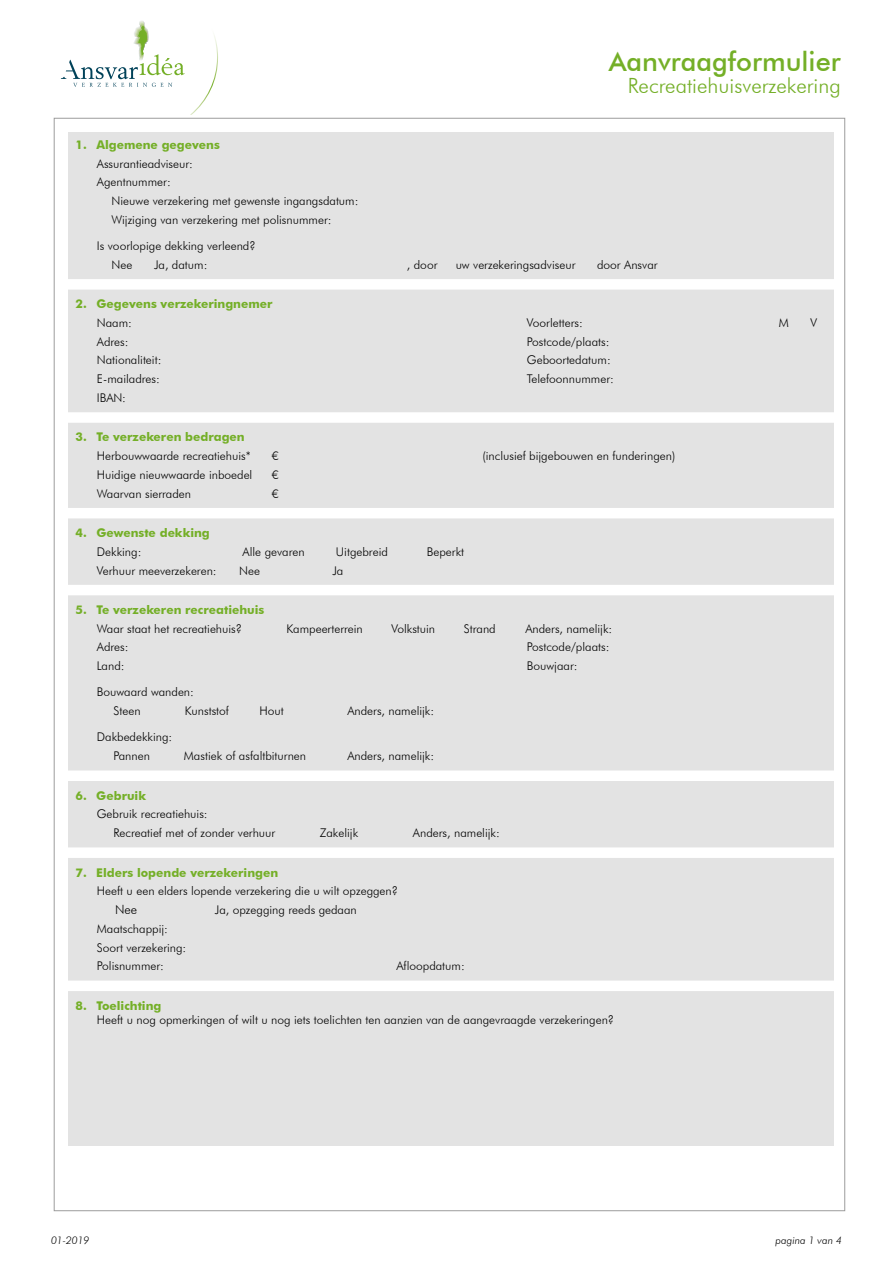
<style>
.page{position:relative;width:893px;height:1263px;background:#fff}
.page>*{position:absolute;margin:0;border:0;box-sizing:border-box;transform-origin:0 0}
.t1{font:500 27px "Futura BT";color:#74af27}
.t2{font:300 21px "Futura BT";color:#74af27}
.t3{font:300 12.75px "Futura BT";color:#000}
.t4{font:300 12px/18.8px "Futura BT";color:#000}
.t5{font:700 12px "Futura BT";color:#74af27}
.t6{font:italic 300 10.5px "Futura BT";color:#000}
</style>
<div class="page">
<div style="left:68px;top:132px;width:765px;height:1013px;background:#e3e3e3"></div>
<svg style="left:61px;top:21px;width:157px;height:94px"></svg>
<div style="left:63px;top:279px;width:777px;height:11px;background:#fff"></div>
<div style="left:63px;top:412px;width:777px;height:11px;background:#fff"></div>
<div style="left:63px;top:508px;width:777px;height:10px;background:#fff"></div>
<div style="left:63px;top:585px;width:777px;height:10px;background:#fff"></div>
<div style="left:63px;top:770px;width:777px;height:11px;background:#fff"></div>
<div style="left:63px;top:847px;width:777px;height:11px;background:#fff"></div>
<div style="left:63px;top:980px;width:777px;height:11px;background:#fff"></div>
<h1 class="t1" style="left:609px;top:45px;width:233px">Aanvraagformulier</h1>
<h2 class="t2" style="left:628px;top:73px;width:214px">Recreatiehuisverzekering</h2>
<p class="t5" style="left:76px;top:137px;width:146px">1. Algemene gegevens</p>
<p class="t4" style="left:97px;top:154px;width:98px">Assurantieadviseur:<br>Agentnummer:</p>
<p class="t4" style="left:112px;top:191px;width:248px">Nieuwe verzekering met gewenste ingangsdatum:<br>Wijziging van verzekering met polisnummer:</p>
<p class="t4" style="left:112px;top:236px;width:146px;text-indent:-15px">Is voorlopige dekking verleend?<br>Nee</p>
<p class="t4" style="left:154px;top:255px;width:55px">Ja, datum:</p>
<p class="t4" style="left:407px;top:255px;width:32px">, door</p>
<p class="t4" style="left:456px;top:255px;width:121px">uw verzekeringsadviseur</p>
<p class="t4" style="left:597px;top:255px;width:62px">door Ansvar</p>
<p class="t5" style="left:76px;top:297px;width:198px">2. Gegevens verzekeringnemer</p>
<p class="t4" style="left:97px;top:313px;width:37px">Naam:</p>
<p class="t4" style="left:527px;top:313px;width:57px">Voorletters:</p>
<p class="t4" style="left:779px;top:313px;width:12px">M</p>
<p class="t4" style="left:811px;top:313px;width:8px">V</p>
<p class="t4" style="left:97px;top:332px;width:33px">Adres:</p>
<p class="t4" style="left:527px;top:332px;width:84px">Postcode/plaats:</p>
<p class="t4" style="left:97px;top:351px;width:66px">Nationaliteit:</p>
<p class="t4" style="left:527px;top:351px;width:85px">Geboortedatum:</p>
<p class="t4" style="left:97px;top:369px;width:65px">E-mailadres:</p>
<p class="t4" style="left:527px;top:369px;width:88px">Telefoonnummer:</p>
<p class="t4" style="left:97px;top:388px;width:31px">IBAN:</p>
<p class="t5" style="left:76px;top:430px;width:171px">3. Te verzekeren bedragen</p>
<p class="t4" style="left:97px;top:446px;width:155px">Herbouwwaarde recreatiehuis*</p>
<p class="t4" style="left:272px;top:446px;width:8px">€</p>
<p class="t4" style="left:483px;top:446px;width:194px">(inclusief bijgebouwen en funderingen)</p>
<p class="t4" style="left:97px;top:465px;width:157px">Huidige nieuwwaarde inboedel</p>
<p class="t4" style="left:272px;top:465px;width:8px">€</p>
<p class="t4" style="left:97px;top:484px;width:96px">Waarvan sierraden</p>
<p class="t4" style="left:272px;top:484px;width:8px">€</p>
<p class="t5" style="left:76px;top:525px;width:136px">4. Gewenste dekking</p>
<p class="t4" style="left:97px;top:542px;width:46px">Dekking:</p>
<p class="t4" style="left:243px;top:542px;width:64px">Alle gevaren</p>
<p class="t4" style="left:336px;top:542px;width:53px">Uitgebreid</p>
<p class="t4" style="left:427px;top:542px;width:39px">Beperkt</p>
<p class="t4" style="left:97px;top:561px;width:121px">Verhuur meeverzekeren:</p>
<p class="t4" style="left:239px;top:561px;width:22px">Nee</p>
<p class="t4" style="left:332px;top:561px;width:12px">Ja</p>
<p class="t5" style="left:76px;top:602px;width:190px">5. Te verzekeren recreatiehuis</p>
<p class="t4" style="left:97px;top:619px;width:147px">Waar staat het recreatiehuis?</p>
<p class="t4" style="left:287px;top:619px;width:78px">Kampeerterrein</p>
<p class="t4" style="left:391px;top:619px;width:45px">Volkstuin</p>
<p class="t4" style="left:464px;top:619px;width:33px">Strand</p>
<p class="t4" style="left:525px;top:619px;width:88px">Anders, namelijk:</p>
<p class="t4" style="left:97px;top:638px;width:33px">Adres:</p>
<p class="t4" style="left:527px;top:638px;width:84px">Postcode/plaats:</p>
<p class="t4" style="left:97px;top:656px;width:29px">Land:</p>
<p class="t4" style="left:527px;top:656px;width:52px">Bouwjaar:</p>
<p class="t4" style="left:113px;top:683px;width:82px;text-indent:-17px">Bouwaard wanden:<br>Steen</p>
<p class="t4" style="left:185px;top:701px;width:46px">Kunststof</p>
<p class="t4" style="left:260px;top:701px;width:26px">Hout</p>
<p class="t4" style="left:347px;top:701px;width:88px">Anders, namelijk:</p>
<p class="t4" style="left:97px;top:728px;width:77px;text-align:center">Dakbedekking:<br>Pannen</p>
<p class="t4" style="left:184px;top:746px;width:124px">Mastiek of asfaltbiturnen</p>
<p class="t4" style="left:347px;top:746px;width:88px">Anders, namelijk:</p>
<p class="t5" style="left:76px;top:788px;width:72px">6. Gebruik</p>
<p class="t4" style="left:113px;top:804px;width:163px;text-indent:-17px">Gebruik recreatiehuis:<br>Recreatief met of zonder verhuur</p>
<p class="t4" style="left:320px;top:823px;width:40px">Zakelijk</p>
<p class="t4" style="left:413px;top:823px;width:88px">Anders, namelijk:</p>
<p class="t5" style="left:76px;top:865px;width:204px">7. Elders lopende verzekeringen</p>
<p class="t4" style="left:97px;top:881px;width:303px">Heeft u een elders lopende verzekering die u wilt opzeggen?</p>
<p class="t3" style="left:115px;top:902px;width:24px">Nee</p>
<p class="t4" style="left:215px;top:900px;width:143px">Ja, opzegging reeds gedaan</p>
<p class="t4" style="left:97px;top:919px;width:91px">Maatschappij:<br>Soort verzekering:<br>Polisnummer:</p>
<p class="t4" style="left:396px;top:956px;width:70px">Afloopdatum:</p>
<p class="t5" style="left:76px;top:998px;width:87px">8. Toelichting</p>
<p class="t4" style="left:97px;top:1010px;width:519px">Heeft u nog opmerkingen of wilt u nog iets toelichten ten aanzien van de aangevraagde verzekeringen?</p>
<p class="t6" style="left:51px;top:1234px;width:40px">01-2019</p>
<p class="t6" style="left:775px;top:1234px;width:68px">pagina 1 van 4</p>
</div>
